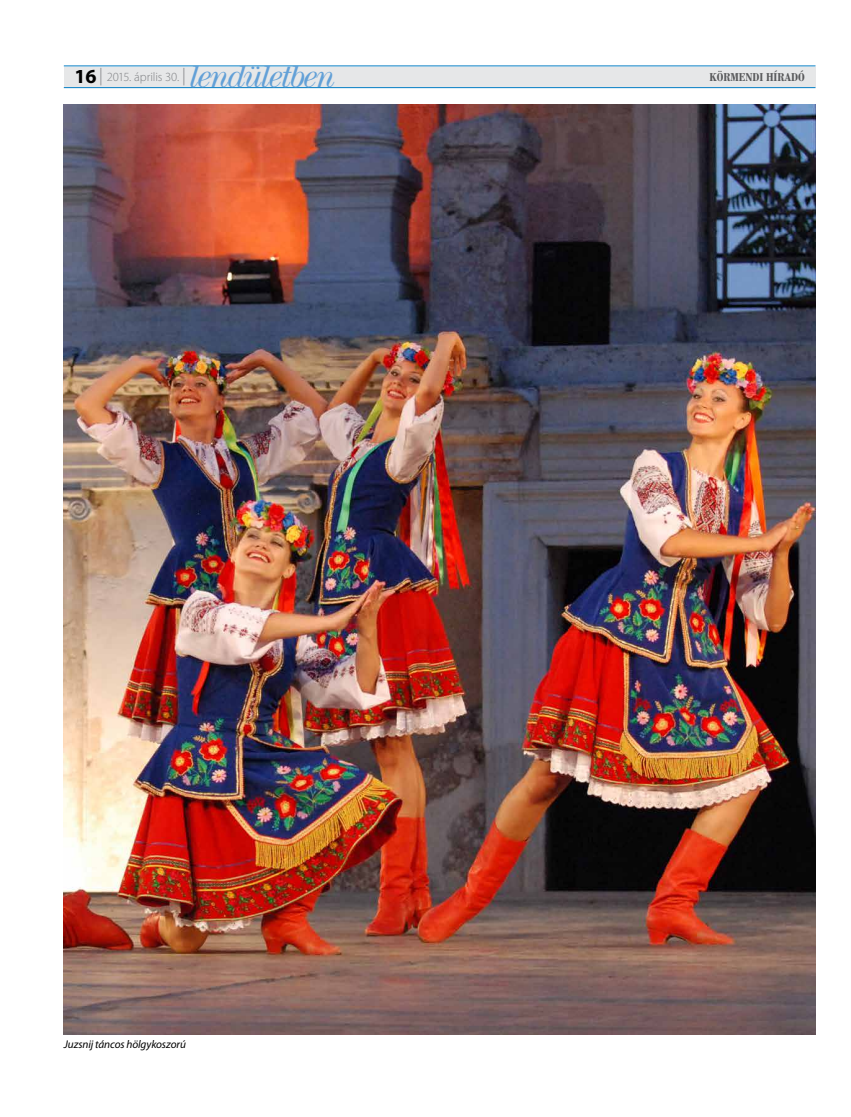
<style>
.page{position:relative;width:851px;height:1117px;background:#fff}
.page>*{position:absolute;margin:0;border:0;box-sizing:border-box;transform-origin:0 0}
.t1{font:italic 30px "Century 725 PFL";letter-spacing:-.055em;color:#62a0d7}
.t2{font:300 12.5px "Myriad Pro";letter-spacing:-.01em;color:#808285}
.t3{font:italic 11.25px "Myriad Pro";letter-spacing:-.01em;color:#000}
.t4{font:700 11.25px "Century 725 Cn PFL";color:#58595b}
.s1{font-weight:700;font-size:20px;color:#000}
.s2{font-size:17.5px}
</style>
<div class="page">
<div style="left:64px;top:67px;width:751px;height:19px;background:#e6e7e8"></div>
<hr style="left:64px;top:87px;width:751px;height:1px;background:#007ac2">
<hr style="left:64px;top:66px;width:751px;height:1px;background:#007ac2">
<img style="left:64px;top:105px;width:751px;height:929px">
<h1 class="t1" style="left:190px;top:58px;width:147px">lendületben</h1>
<p class="t2" style="left:74px;top:70px;width:113px"><span class="s1">16</span> <span class="s2">|</span> 2015. április 30. <span class="s2">|</span></p>
<p class="t4" style="left:709px;top:70px;width:97px">KÖRMENDI HÍRADÓ</p>
<p class="t3" style="left:64px;top:1037px;width:123px">Juzsnij táncos hölgykoszorú</p>
</div>
